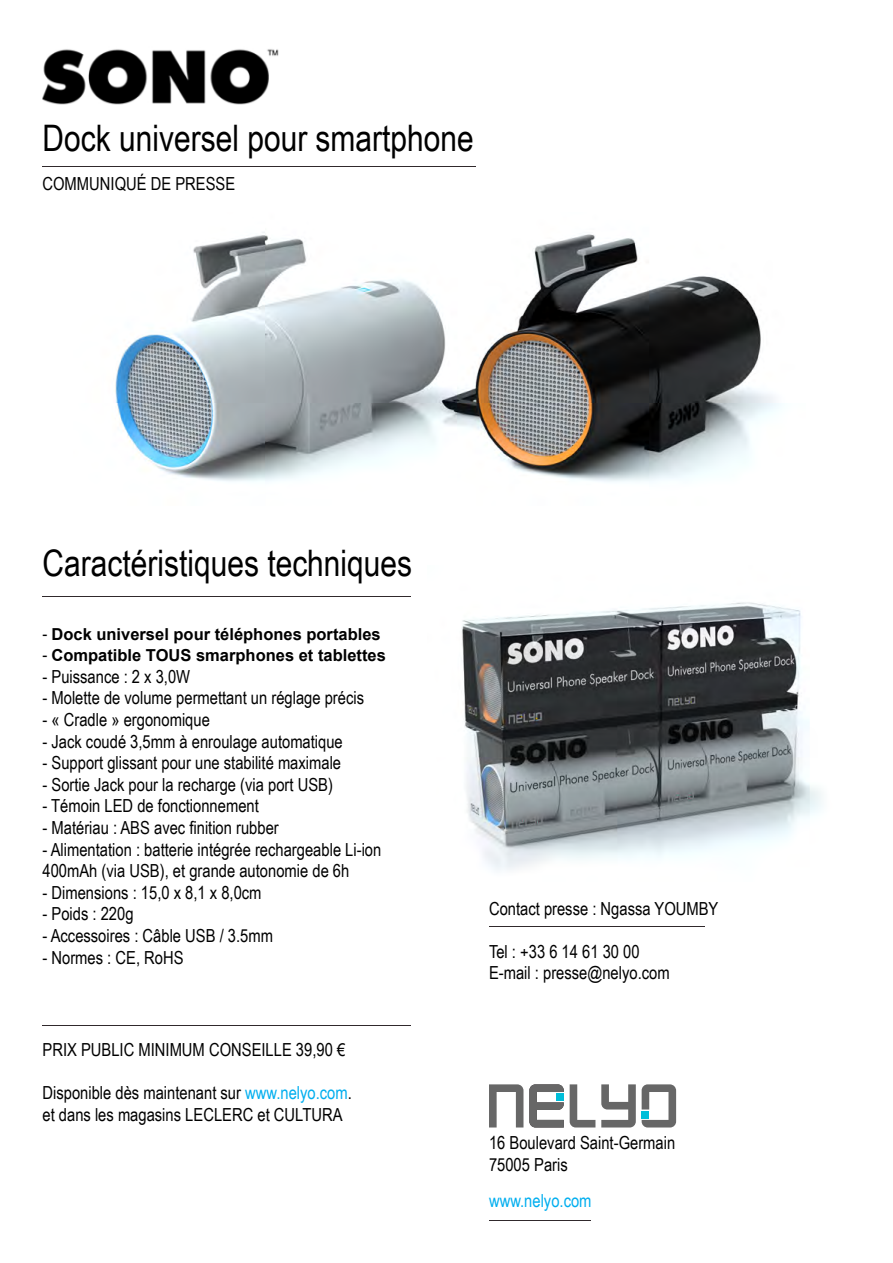
<style>
.page{position:relative;width:893px;height:1263px;background:#fff}
.page>*{position:absolute;margin:0;border:0;box-sizing:border-box;transform-origin:0 0}
.t1{font:36.6px "Arial Narrow";color:#000}
.t2{font:18px/21.6px "Arial Narrow";color:#000}
.t3{font:18px "Arial Narrow";color:#00aeef}
.t4{font:700 16.5px "Arial";color:#000}
.s1{font-family:"Arial Narrow";font-weight:400;font-size:18px}
.s2{color:#00aeef}
</style>
<div class="page">
<img style="left:115px;top:232px;width:666px;height:250px">
<svg style="left:642px;top:1084px;width:34px;height:43px"></svg>
<svg style="left:601px;top:1084px;width:35px;height:43px"></svg>
<svg style="left:570px;top:1084px;width:25px;height:43px"></svg>
<svg style="left:529px;top:1084px;width:35px;height:43px"></svg>
<svg style="left:489px;top:1084px;width:34px;height:43px"></svg>
<hr style="left:43px;top:596px;width:368px;height:1px;background:#30292c">
<hr style="left:43px;top:1025px;width:368px;height:1px;background:#30292c">
<hr style="left:489px;top:926px;width:216px;height:1px;background:#30292c">
<hr style="left:489px;top:1220px;width:102px;height:1px;background:#30292c">
<img style="left:43px;top:49px;width:236px;height:56px">
<hr style="left:43px;top:166px;width:433px;height:1px;background:#30292c">
<img style="left:462px;top:602px;width:360px;height:268px">
<h1 class="t1" style="left:43px;top:112px;width:433px">Dock universel pour smartphone</h1>
<p class="t2" style="left:43px;top:172px;width:194px">COMMUNIQUÉ DE PRESSE</p>
<h1 class="t1" style="left:43px;top:536px;width:371px">Caractéristiques techniques</h1>
<p class="t4" style="left:43px;top:623px;width:340px"><span class="s1">-</span> Dock universel pour téléphones portables</p>
<p class="t4" style="left:43px;top:644px;width:345px"><span class="s1">-</span> Compatible TOUS smarphones et tablettes</p>
<p class="t2" style="left:43px;top:665px;width:149px">- Puissance : 2 x 3,0W</p>
<p class="t2" style="left:43px;top:687px;width:323px">- Molette de volume permettant un réglage précis</p>
<p class="t2" style="left:43px;top:708px;width:169px">- « Cradle » ergonomique</p>
<p class="t2" style="left:43px;top:730px;width:302px">- Jack coudé 3,5mm à enroulage automatique</p>
<p class="t2" style="left:43px;top:751px;width:300px">- Support glissant pour une stabilité maximale</p>
<p class="t2" style="left:43px;top:773px;width:292px">- Sortie Jack pour la recharge (via port USB)</p>
<p class="t2" style="left:43px;top:795px;width:218px">- Témoin LED de fonctionnement</p>
<p class="t2" style="left:43px;top:816px;width:238px">- Matériau : ABS avec finition rubber</p>
<p class="t2" style="left:43px;top:838px;width:340px">- Alimentation : batterie intégrée rechargeable Li-ion<br>400mAh (via USB), et grande autonomie de 6h</p>
<p class="t2" style="left:43px;top:881px;width:221px">- Dimensions : 15,0 x 8,1 x 8,0cm</p>
<p class="t2" style="left:43px;top:903px;width:93px">- Poids : 220g</p>
<p class="t2" style="left:43px;top:924px;width:232px">- Accessoires : Câble USB / 3.5mm</p>
<p class="t2" style="left:43px;top:946px;width:143px">- Normes : CE, RoHS</p>
<p class="t2" style="left:43px;top:1038px;width:304px">PRIX PUBLIC MINIMUM CONSEILLE 39,90 €</p>
<p class="t2" style="left:43px;top:1081px;width:311px">Disponible dès maintenant sur <span class="s2">www.nelyo.com</span>. et dans les magasins LECLERC et CULTURA</p>
<p class="t2" style="left:489px;top:897px;width:187px">Contact presse : Ngassa Youmby</p>
<p class="t2" style="left:489px;top:940px;width:182px">Tel : +33 6 14 61 30 00<br>E-mail : presse@nelyo.com</p>
<p class="t2" style="left:489px;top:1131px;width:188px">16 Boulevard Saint-Germain<br>75005 Paris</p>
<p class="t3" style="left:489px;top:1188px;width:104px">www.nelyo.com</p>
</div>
